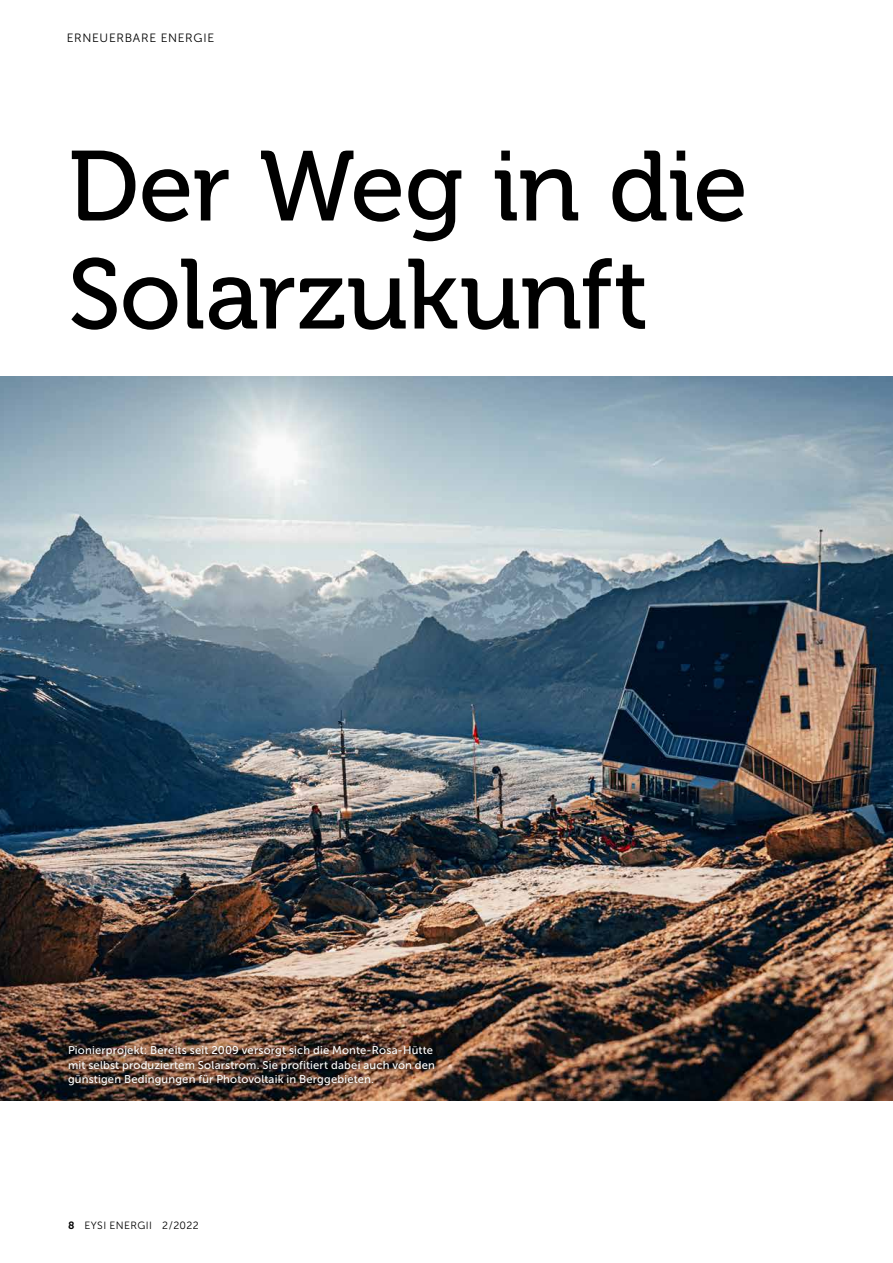
<style>
.page{position:relative;width:893px;height:1263px;background:#fff}
.page>*{position:absolute;margin:0;border:0;box-sizing:border-box;transform-origin:0 0}
.t1{font:99px/108px "Museo 500";letter-spacing:-.01em;color:#000}
.t2{font:12px "Museo Sans 300";letter-spacing:.06em;color:#000}
.t3{font:11.25px/14.2px "Museo Sans 500";letter-spacing:.015em;color:#fff}
.t4{font:10.5px "Museo Sans 300";letter-spacing:.04em;color:#000}
.s1{font-family:"Museo Sans 700"}
</style>
<div class="page">
<img style="left:0;top:376px;width:893px;height:724px">
<div style="left:64px;top:1042px;width:375px;height:48px;background:#000;opacity:.75"></div>
<p class="t2" style="left:67px;top:32px;width:149px">ERNEUERBARE ENERGIE</p>
<h1 class="t1" style="left:68px;top:134px;width:681px">Der Weg in die<br>Solarzukunft</h1>
<p class="t3" style="left:68px;top:1043px;width:369px">Pionierprojekt: Bereits seit 2009 versorgt sich die Monte-Rosa-Hütte mit selbst produziertem Solarstrom. Sie profitiert dabei auch von den günstigen Bedingungen für Photovoltaik in Berggebieten.</p>
<p class="t4" style="left:68px;top:1220px;width:132px"><span class="s1">8</span> EYSI ENERGII 2 / 2022</p>
</div>
